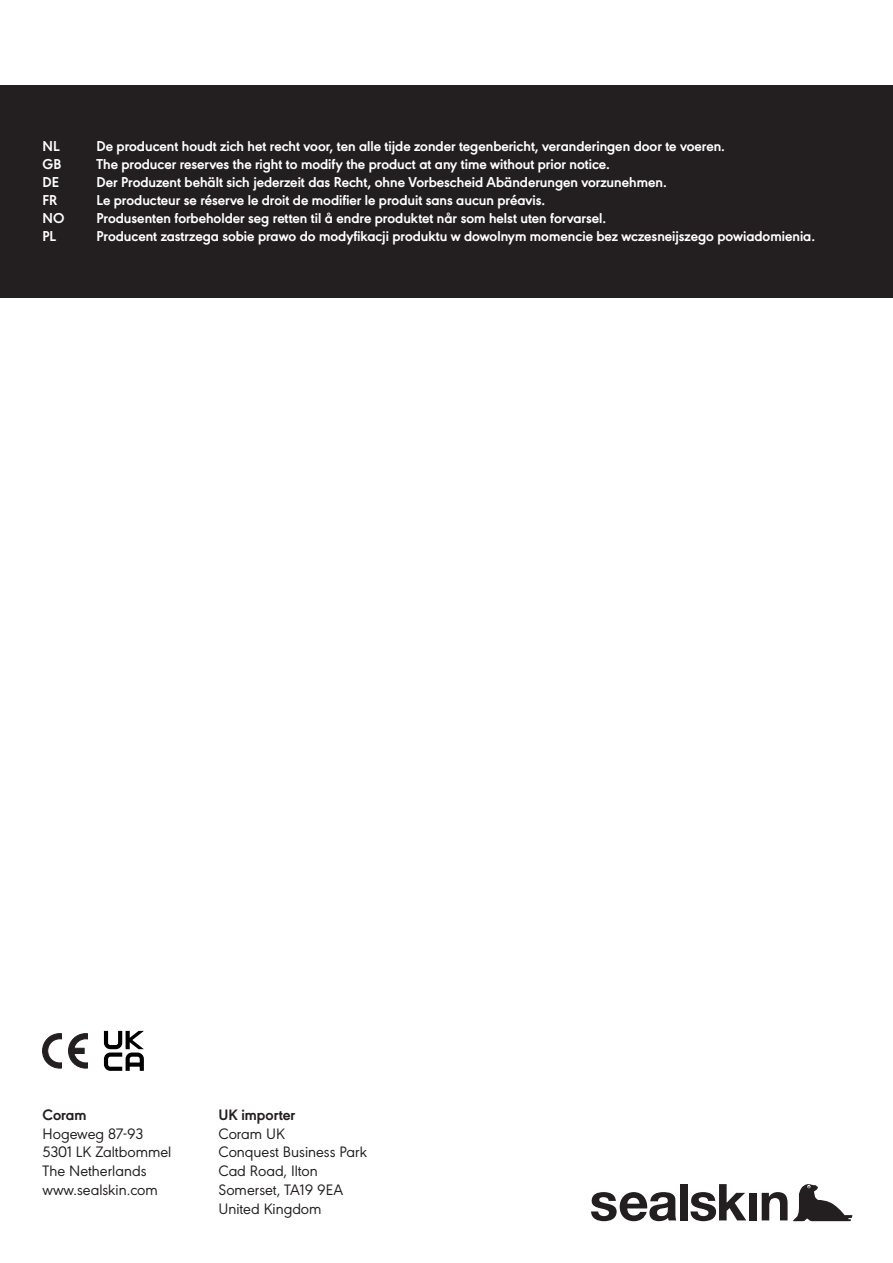
<style>
.page{position:relative;width:893px;height:1263px;background:#fff}
.page>*{position:absolute;margin:0;border:0;box-sizing:border-box;transform-origin:0 0}
.t1{font:15.75px/18.9px "URW Geometric";color:#231f20}
.t2{font:700 15.75px "URW Geometric";color:#231f20}
.t3{font:700 14.85px "URW Geometric";color:#fff}
</style>
<div class="page">
<div style="left:0;top:85px;width:893px;height:213px;background:#231f20"></div>
<svg style="left:42px;top:1033px;width:20px;height:35px"></svg>
<svg style="left:68px;top:1033px;width:20px;height:35px"></svg>
<svg style="left:104px;top:1031px;width:40px;height:40px"></svg>
<svg style="left:591px;top:1192px;width:85px;height:29px"></svg>
<div style="left:680px;top:1184px;width:8px;height:36px;background:#231f20"></div>
<svg style="left:690px;top:1184px;width:56px;height:37px"></svg>
<div style="left:749px;top:1193px;width:8px;height:27px;background:#231f20"></div>
<svg style="left:762px;top:1184px;width:90px;height:37px"></svg>
<p class="t3" style="left:43px;top:135px;width:19px">NL</p>
<p class="t3" style="left:97px;top:135px;width:630px">De producent houdt zich het recht voor, ten alle tijde zonder tegenbericht, veranderingen door te voeren.</p>
<p class="t3" style="left:43px;top:153px;width:20px">GB</p>
<p class="t3" style="left:97px;top:153px;width:515px">The producer reserves the right to modify the product at any time without prior notice.</p>
<p class="t3" style="left:43px;top:171px;width:18px">DE</p>
<p class="t3" style="left:97px;top:171px;width:572px">Der Produzent behält sich jederzeit das Recht, ohne Vorbescheid Abänderungen vorzunehmen.</p>
<p class="t3" style="left:43px;top:189px;width:16px">FR</p>
<p class="t3" style="left:97px;top:189px;width:450px">Le producteur se réserve le droit de modifier le produit sans aucun préavis.</p>
<p class="t3" style="left:43px;top:207px;width:23px">NO</p>
<p class="t3" style="left:97px;top:207px;width:511px">Produsenten forbeholder seg retten til å endre produktet når som helst uten forvarsel.</p>
<p class="t3" style="left:43px;top:225px;width:15px">PL</p>
<p class="t3" style="left:97px;top:225px;width:720px">Producent zastrzega sobie prawo do modyfikacji produktu w dowolnym momencie bez wczesneijszego powiadomienia.</p>
<p class="t2" style="left:43px;top:1102px;width:46px">Coram</p>
<p class="t1" style="left:43px;top:1123px;width:130px">Hogeweg 87-93<br>5301 LK Zaltbommel<br>The Netherlands www.sealskin.com</p>
<p class="t2" style="left:218px;top:1102px;width:78px">UK importer</p>
<p class="t1" style="left:218px;top:1123px;width:150px">Coram UK<br>Conquest Business Park<br>Cad Road, Ilton<br>Somerset, TA19 9EA<br>United Kingdom</p>
</div>
